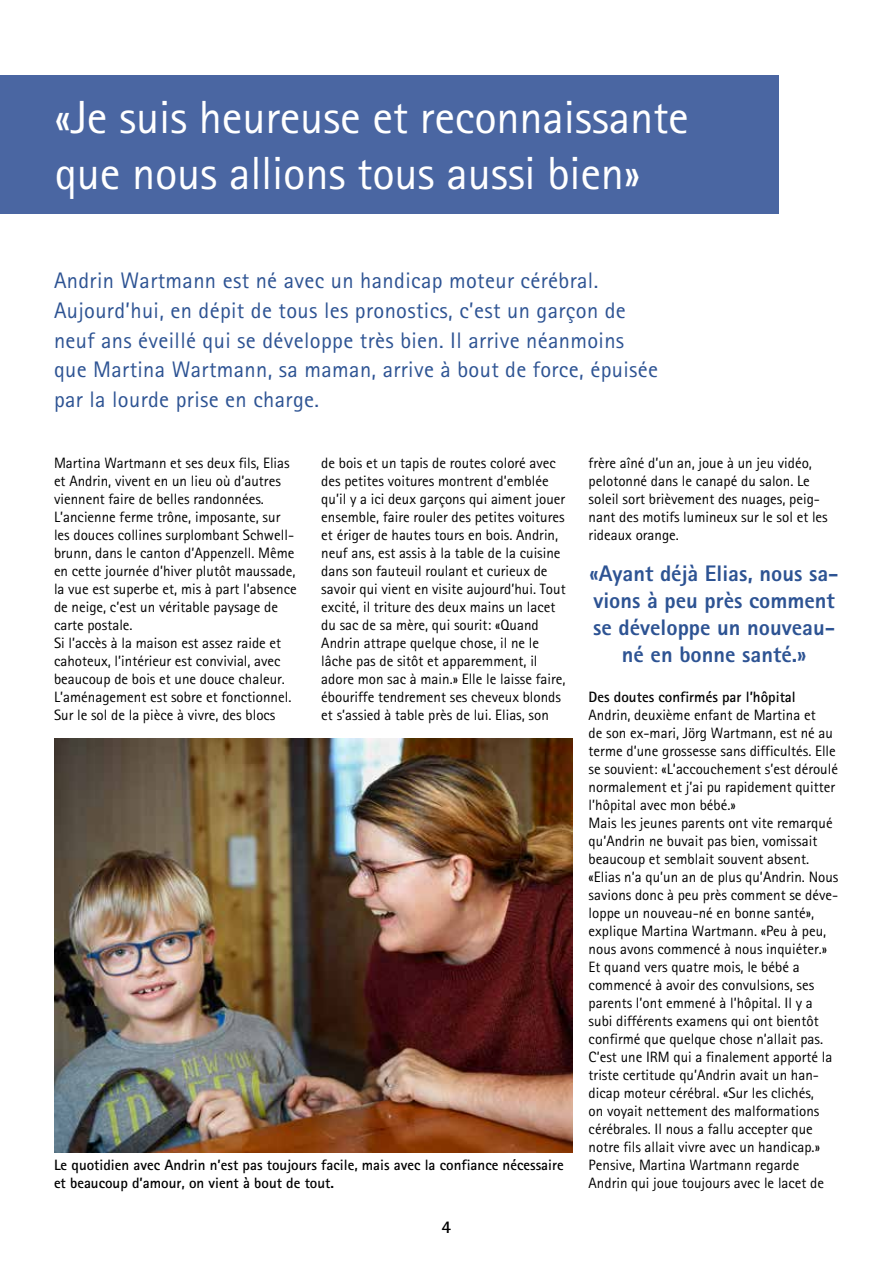
<style>
.page{position:relative;width:893px;height:1263px;background:#fff}
.page>*{position:absolute;margin:0;border:0;box-sizing:border-box;transform-origin:0 0}
.t1{font:46.5px/55.8px "Rotis Sans Serif";letter-spacing:-.005em;color:#fff}
.t2{font:22.5px/29.7px "Rotis Sans Serif";letter-spacing:.015em;color:#2d5393}
.t3{font:800 22.5px/27px "Rotis Sans Serif";color:#2d5393;text-align:center}
.t4{font:700 18px "Rotis Sans Serif";color:#000}
.t5{font:15px/18px "Rotis Sans Serif";color:#000}
.t6{font:700 15px/18px "Rotis Sans Serif";color:#000}
</style>
<div class="page">
<div style="left:0;top:75px;width:779px;height:139px;background:#4a66a2"></div>
<img style="left:54px;top:738px;width:518px;height:414px">
<h1 class="t1" style="left:55px;top:89px;width:636px">«Je suis heureuse et reconnaissante que nous allions tous aussi bien»</h1>
<p class="t2" style="left:54px;top:265px;width:606px">Andrin Wartmann est né avec un handicap moteur cérébral.<br>Aujourd’hui, en dépit de tous les pronostics, c’est un garçon de neuf ans éveillé qui se développe très bien. Il arrive néanmoins que Martina Wartmann, sa maman, arrive à bout de force, épuisée par la lourde prise en charge.</p>
<p class="t5" style="left:54px;top:454px;width:244px">Martina Wartmann et ses deux fils, Elias et Andrin, vivent en un lieu où d’autres viennent faire de belles randonnées.<br>L’ancienne ferme trône, imposante, sur les douces collines surplombant Schwell&shy;brunn, dans le canton d’Appenzell. Même en cette journée d’hiver plutôt maussade, la vue est superbe et, mis à part l’absence de neige, c’est un véritable paysage de carte postale.<br>Si l’accès à la maison est assez raide et cahoteux, l’intérieur est convivial, avec beaucoup de bois et une douce chaleur.<br>L’aménagement est sobre et fonctionnel.<br>Sur le sol de la pièce à vivre, des blocs</p>
<p class="t5" style="left:321px;top:454px;width:246px">de bois et un tapis de routes coloré avec des petites voitures montrent d’emblée qu’il y a ici deux garçons qui aiment jouer ensemble, faire rouler des petites voitures et ériger de hautes tours en bois. Andrin, neuf ans, est assis à la table de la cuisine dans son fauteuil roulant et curieux de savoir qui vient en visite aujourd’hui. Tout excité, il triture des deux mains un lacet du sac de sa mère, qui sourit: «Quand Andrin attrape quelque chose, il ne le lâche pas de sitôt et apparemment, il adore mon sac à main.» Elle le laisse faire, ébouriffe tendrement ses cheveux blonds et s’assied à table près de lui. Elias, son</p>
<p class="t5" style="left:589px;top:454px;width:241px">frère aîné d’un an, joue à un jeu vidéo, pelotonné dans le canapé du salon. Le soleil sort brièvement des nuages, peig&shy;nant des motifs lumineux sur le sol et les rideaux orange.</p>
<h2 class="t3" style="left:590px;top:560px;width:251px">«Ayant déjà Elias, nous sa&shy;vions à peu près comment se développe un nouveau&shy;né en bonne santé.»</h2>
<p class="t6" style="left:589px;top:688px;width:209px">Des doutes confirmés par l’hôpital</p>
<p class="t5" style="left:589px;top:706px;width:251px">Andrin, deuxième enfant de Martina et<br>de son ex-mari, Jörg Wartmann, est né au terme d’une grossesse sans difficultés. Elle se souvient: «L’accouchement s’est déroulé normalement et j’ai pu rapidement quitter l’hôpital avec mon bébé.»<br>Mais les jeunes parents ont vite remarqué qu’Andrin ne buvait pas bien, vomissait beaucoup et semblait souvent absent. «Elias n’a qu’un an de plus qu’Andrin. Nous savions donc à peu près comment se déve&shy;loppe un nouveau-né en bonne santé», explique Martina Wartmann. «Peu à peu, nous avons commencé à nous inquiéter.» Et quand vers quatre mois, le bébé a commencé à avoir des convulsions, ses parents l’ont emmené à l’hôpital. Il y a subi différents examens qui ont bientôt confirmé que quelque chose n’allait pas.<br>C’est une IRM qui a finalement apporté la triste certitude qu’Andrin avait un han&shy;dicap moteur cérébral. «Sur les clichés,<br>on voyait nettement des malformations cérébrales. Il nous a fallu accepter que notre fils allait vivre avec un handicap.» Pensive, Martina Wartmann regarde Andrin qui joue toujours avec le lacet de</p>
<p class="t6" style="left:54px;top:1156px;width:511px">Le quotidien avec Andrin n’est pas toujours facile, mais avec la confiance nécessaire et beaucoup d’amour, on vient à bout de tout.</p>
<p class="t4" style="left:442px;top:1215px;width:11px">4</p>
</div>
